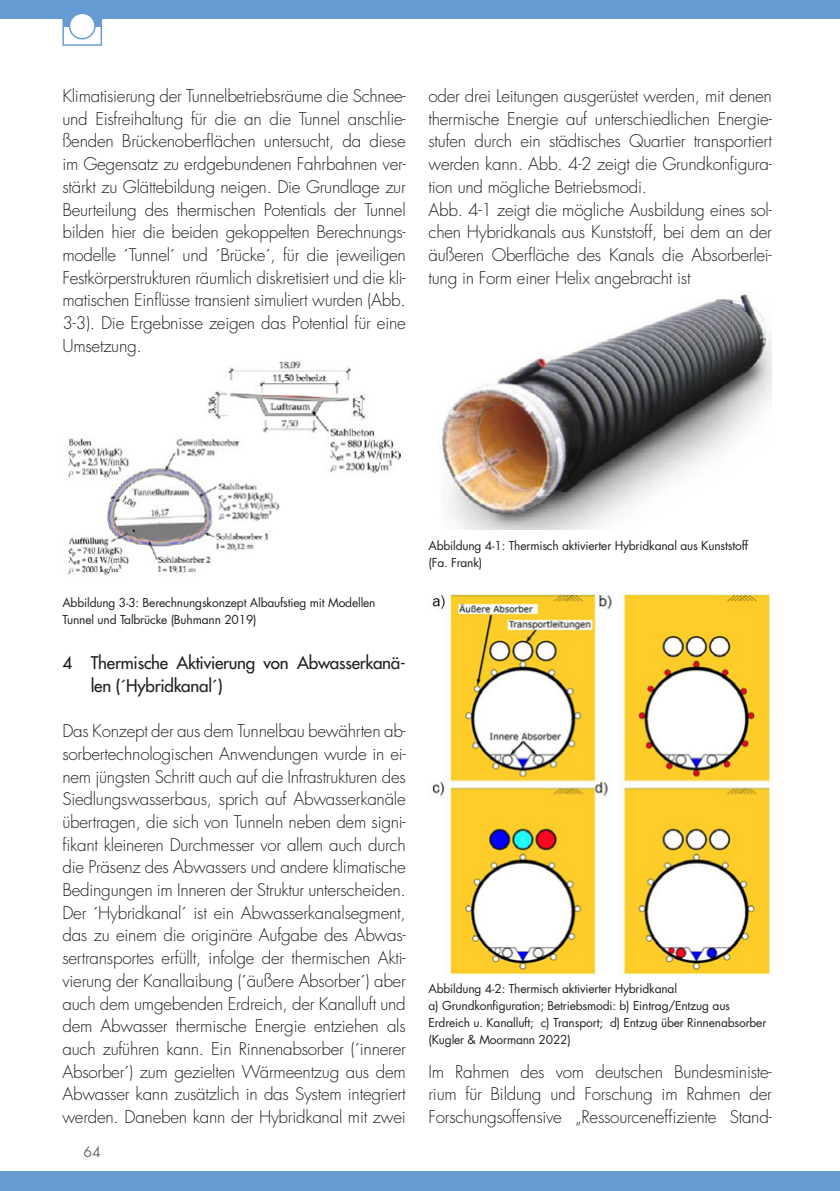
<style>
.page{position:relative;width:840px;height:1191px;background:#fff}
.page>*{position:absolute;margin:0;border:0;box-sizing:border-box;transform-origin:0 0}
.t1{font:300 17px/22.6px "Futura Std";letter-spacing:-.015em;color:#231f20;text-align:justify}
.t2{font:500 17px/22.6px "Futura Std";letter-spacing:-.015em;color:#231f20}
.t3{font:14px "Futura Std";color:#6c6d70}
.t4{font:12px/17px "Futura Std";letter-spacing:-.015em;color:#231f20}
</style>
<div class="page">
<div style="left:0;top:1171px;width:839px;height:20px;background:#679cd2"></div>
<div style="left:0;top:0;width:839px;height:19px;background:#679cd2"></div>
<div style="left:62px;top:6px;width:40px;height:40px;background:#fff;border:1px solid #679cd2"></div>
<div style="left:63px;top:7px;width:38px;height:19px;background:#679cd2"></div>
<div style="left:69px;top:13px;width:26px;height:26px;background:#fff;border-radius:50%"></div>
<div style="left:69px;top:13px;width:27px;height:26px;border:1px solid #679cd2;border-radius:50%"></div>
<img style="left:68px;top:361px;width:333px;height:215px">
<img style="left:441px;top:292px;width:330px;height:238px">
<img style="left:428px;top:592px;width:343px;height:383px">
<p class="t1" style="left:62px;top:85px;width:345px">Klimatisierung der Tunnelbetriebsräume die Schnee&shy;und Eisfreihaltung für die an die Tunnel anschlie&shy;ßenden Brückenoberflächen untersucht, da diese im Gegensatz zu erdgebundenen Fahrbahnen ver&shy;stärkt zu Glättebildung neigen. Die Grundlage zur Beurteilung des thermischen Potentials der Tunnel bilden hier die beiden gekoppelten Berechnungs&shy;modelle ´Tunnel´ und ´Brücke´, für die jeweiligen Festkörperstrukturen räumlich diskretisiert und die kli&shy;matischen Einflüsse transient simuliert wurden (Abb.<br>3-3). Die Ergebnisse zeigen das Potential für eine Umsetzung.</p>
<p class="t1" style="left:428px;top:85px;width:345px;text-align:left">oder drei Leitungen ausgerüstet werden, mit denen thermische Energie auf unterschiedlichen Energie&shy;stufen durch ein städtisches Quartier transportiert werden kann. Abb. 4-2 zeigt die Grundkonfigura&shy;tion und mögliche Betriebsmodi.<br>Abb. 4-1 zeigt die mögliche Ausbildung eines sol&shy;chen Hybridkanals aus Kunststoff, bei dem an der äußeren Oberfläche des Kanals die Absorberlei&shy;tung in Form einer Helix angebracht ist</p>
<p class="t4" style="left:62px;top:594px;width:314px">Abbildung 3-3: Berechnungskonzept Albaufstieg mit Modellen<br>Tunnel und Talbrücke (Buhmann 2019)</p>
<p class="t2" style="left:91px;top:651px;width:316px;text-indent:-28px">4 Thermische Aktivierung von Abwasserkanä&shy;len (´Hybridkanal´)</p>
<p class="t1" style="left:62px;top:720px;width:345px">Das Konzept der aus dem Tunnelbau bewährten ab&shy;sorbertechnologischen Anwendungen wurde in ei&shy;nem jüngsten Schritt auch auf die Infrastrukturen des Siedlungswasserbaus, sprich auf Abwasserkanäle übertragen, die sich von Tunneln neben dem signi&shy;fikant kleineren Durchmesser vor allem auch durch die Präsenz des Abwassers und andere klimatische Bedingungen im Inneren der Struktur unterscheiden.<br>Der ´Hybridkanal´ ist ein Abwasserkanalsegment, das zu einem die originäre Aufgabe des Abwas&shy;sertransportes erfüllt, infolge der thermischen Akti&shy;vierung der Kanallaibung (´äußere Absorber´) aber auch dem umgebenden Erdreich, der Kanalluft und dem Abwasser thermische Energie entziehen als auch zuführen kann. Ein Rinnenabsorber (´innerer Absorber´) zum gezielten Wärmeentzug aus dem Abwasser kann zusätzlich in das System integriert werden. Daneben kann der Hybridkanal mit zwei</p>
<p class="t3" style="left:84px;top:1143px;width:19px">64</p>
<p class="t4" style="left:428px;top:537px;width:321px">Abbildung 4-1: Thermisch aktivierter Hybridkanal aus Kunststoff (Fa. Frank)</p>
<p class="t4" style="left:428px;top:979px;width:339px">Abbildung 4-2: Thermisch aktivierter Hybridkanal<br>a) Grundkonfiguration; Betriebsmodi: b) Eintrag/Entzug aus Erdreich u. Kanalluft; c) Transport; d) Entzug über Rinnenabsorber (Kugler &amp; Moormann 2022)</p>
<p class="t1" style="left:428px;top:1060px;width:345px">Im Rahmen des vom deutschen Bundesministe&shy;rium für Bildung und Forschung im Rahmen der Forschungsoffensive „Ressourceneffiziente Stand-</p>
</div>
